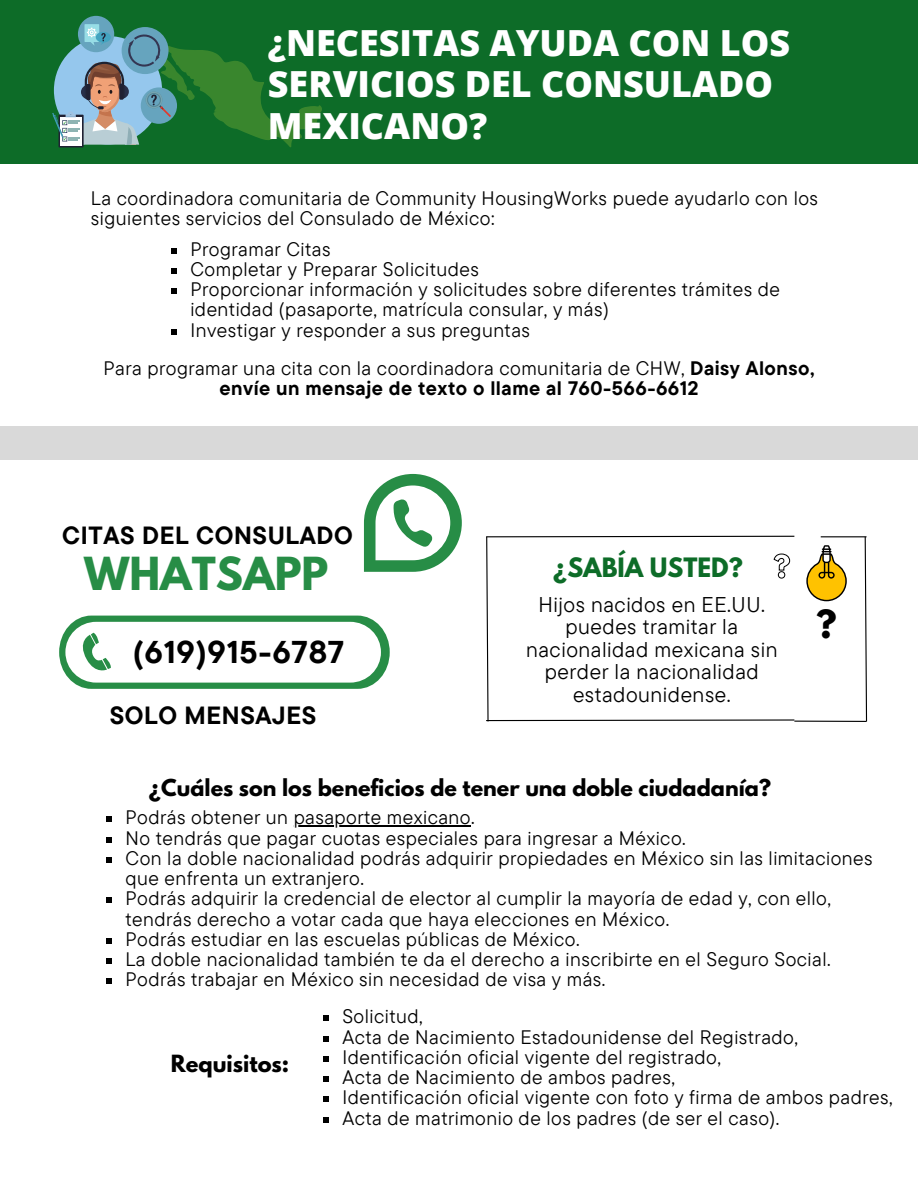
<style>
.page{position:relative;width:918px;height:1188px;background:#fff}
.page>*{position:absolute;margin:0;border:0;box-sizing:border-box;transform-origin:0 0}
.t1{font:700 40.35px "League Spartan";color:#278d46}
.t2{font:800 36px/41.7px "Open Sans";color:#fff}
.t3{font:700 34.5px "League Spartan";color:#000}
.t4{font:700 31.35px "TT Commons Pro";letter-spacing:.025em;color:#000}
.t5{font:700 24.75px "TT Commons Pro";letter-spacing:.025em;color:#000}
.t6{font:700 23.7px "League Spartan";color:#0d6c28}
.t7{font:21.3px/22.5px "TT Commons Pro";letter-spacing:.025em;color:#000;text-align:center}
.t8{font:700 21px "League Spartan";color:#000}
.t9{font:700 20.7px "League Spartan";color:#000}
.t10{font:19.5px/20.2px "TT Commons Pro";letter-spacing:.025em;color:#000}
.s1{font-weight:700}
</style>
<div class="page">
<div style="left:0;top:0;width:918px;height:163px;background:#0d6c28"></div>
<div style="left:78px;top:16px;width:36px;height:36px;background:#66a4be;border-radius:50%"></div>
<svg style="left:52px;top:24px;width:270px;height:123px"></svg>
<svg style="left:806px;top:545px;width:41px;height:56px"></svg>
<svg style="left:864px;top:537px;width:4px;height:184px"></svg>
<hr style="left:821px;top:536px;width:46px;height:1px;background:#000">
<div style="left:0;top:426px;width:918px;height:34px;background:#d9d9d9"></div>
<svg style="left:364px;top:474px;width:98px;height:98px"></svg>
<svg style="left:59px;top:616px;width:331px;height:73px"></svg>
<hr style="left:794px;top:721px;width:73px;height:1px;background:#000">
<svg style="left:171px;top:248px;width:5px;height:5px"></svg>
<svg style="left:171px;top:268px;width:5px;height:6px"></svg>
<svg style="left:171px;top:288px;width:5px;height:6px"></svg>
<svg style="left:171px;top:329px;width:5px;height:5px"></svg>
<svg style="left:106px;top:816px;width:6px;height:6px"></svg>
<hr style="left:294px;top:825px;width:177px;height:2px;background:#000">
<svg style="left:106px;top:837px;width:6px;height:5px"></svg>
<svg style="left:106px;top:857px;width:6px;height:6px"></svg>
<svg style="left:106px;top:897px;width:6px;height:6px"></svg>
<svg style="left:106px;top:938px;width:6px;height:6px"></svg>
<svg style="left:106px;top:958px;width:6px;height:6px"></svg>
<svg style="left:106px;top:978px;width:6px;height:6px"></svg>
<svg style="left:323px;top:1016px;width:5px;height:5px"></svg>
<svg style="left:323px;top:1036px;width:5px;height:5px"></svg>
<svg style="left:323px;top:1056px;width:5px;height:6px"></svg>
<svg style="left:323px;top:1076px;width:5px;height:6px"></svg>
<svg style="left:323px;top:1097px;width:5px;height:5px"></svg>
<svg style="left:323px;top:1117px;width:5px;height:5px"></svg>
<svg style="left:486px;top:535px;width:310px;height:187px"></svg>
<p class="t2" style="left:268px;top:21px;width:524px">¿NECESITAS AYUDA CON LOS<br>SERVICIOS DEL CONSULADO<br>MEXICANO?</p>
<p class="t10" style="left:91px;top:188px;width:729px">La coordinadora comunitaria de Community HousingWorks puede ayudarlo con los siguientes servicios del Consulado de México:</p>
<p class="t10" style="left:190px;top:238px;width:142px">Programar Citas</p>
<p class="t10" style="left:190px;top:258px;width:290px">Completar y Preparar Solicitudes</p>
<p class="t10" style="left:190px;top:279px;width:591px">Proporcionar información y solicitudes sobre diferentes trámites de identidad (pasaporte, matrícula consular, y más)</p>
<h4 class="t10" style="left:190px;top:319px;width:341px">Investigar y responder a sus preguntas</h4>
<h1 class="t10" style="left:103px;top:358px;width:713px;text-align:center">Para programar una cita con la coordinadora comunitaria de CHW, <span class="s1">Daisy Alonso, envíe un mensaje de texto o llame al 760-566-6612</span></h1>
<p class="t5" style="left:62px;top:519px;width:292px">CITAS DEL CONSULADO</p>
<p class="t1" style="left:84px;top:554px;width:246px">WHATSAPP</p>
<p class="t4" style="left:133px;top:631px;width:213px">(619)915-6787</p>
<p class="t5" style="left:110px;top:699px;width:208px">SOLO MENSAJES</p>
<p class="t6" style="left:553px;top:555px;width:191px">¿SABÍA USTED?</p>
<p class="t7" style="left:526px;top:593px;width:253px">Hijos nacidos en EE.UU. puedes tramitar la nacionalidad mexicana sin perder la nacionalidad estadounidense.</p>
<h2 class="t3" style="left:816px;top:607px;width:22px">?</h2>
<p class="t9" style="left:149px;top:778px;width:624px">¿Cuáles son los beneficios de tener una doble ciudadanía?</p>
<p class="t10" style="left:126px;top:807px;width:351px">Podrás obtener un pasaporte mexicano.</p>
<h3 class="t10" style="left:126px;top:827px;width:562px">No tendrás que pagar cuotas especiales para ingresar a México.</h3>
<h4 class="t10" style="left:126px;top:847px;width:749px">Con la doble nacionalidad podrás adquirir propiedades en México sin las limitaciones</h4>
<p class="t10" style="left:126px;top:868px;width:707px">que enfrenta un extranjero.<br>Podrás adquirir la credencial de elector al cumplir la mayoría de edad y, con ello,</p>
<p class="t10" style="left:126px;top:908px;width:545px">tendrás derecho a votar cada que haya elecciones en México.<br>Podrás estudiar en las escuelas públicas de México.</p>
<h4 class="t10" style="left:126px;top:949px;width:707px">La doble nacionalidad también te da el derecho a inscribirte en el Seguro Social.</h4>
<p class="t10" style="left:126px;top:969px;width:481px">Podrás trabajar en México sin necesidad de visa y más.</p>
<p class="t10" style="left:342px;top:1006px;width:82px">Solicitud,</p>
<h5 class="t10" style="left:342px;top:1026px;width:457px">Acta de Nacimiento Estadounidense del Registrado,</h5>
<p class="t10" style="left:342px;top:1046px;width:380px">Identificación oficial vigente del registrado,</p>
<p class="t10" style="left:342px;top:1067px;width:334px">Acta de Nacimiento de ambos padres,</p>
<p class="t10" style="left:342px;top:1087px;width:552px">Identificación oficial vigente con foto y firma de ambos padres,</p>
<p class="t10" style="left:342px;top:1107px;width:438px">Acta de matrimonio de los padres (de ser el caso).</p>
<p class="t8" style="left:171px;top:1053px;width:120px">Requisitos:</p>
</div>
